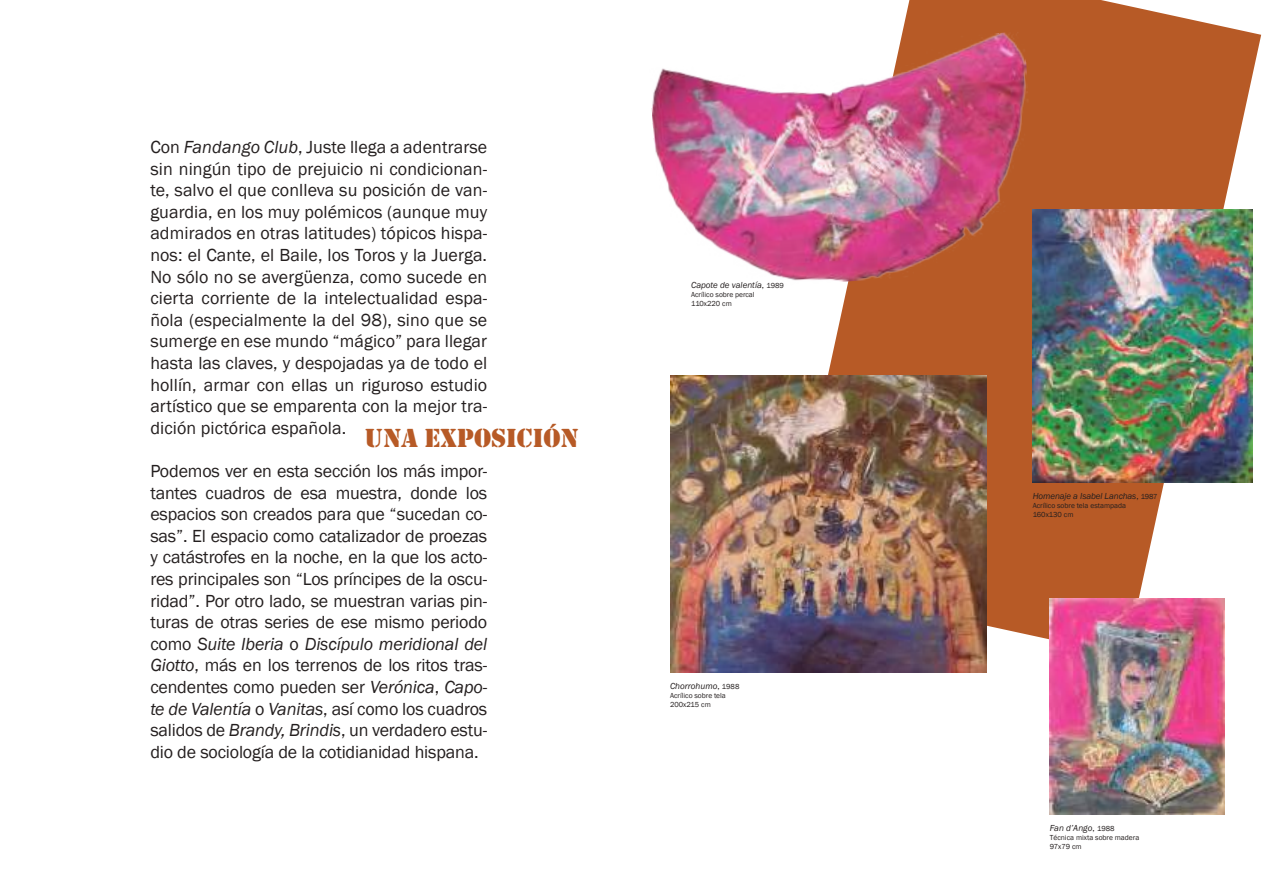
<style>
.page{position:relative;width:1276px;height:893px;background:#fff}
.page>*{position:absolute;margin:0;border:0;box-sizing:border-box;transform-origin:0 0}
.t1{font:27px "Stencil";color:#b75a26}
.t2{font:18px/21.6px "Franklin Gothic";letter-spacing:-.01em;color:#241f1f;text-align:justify}
.t3{font:italic 9px "Franklin Gothic";letter-spacing:-.01em;color:#241f1f}
.t4{font:7.5px/9px "Franklin Gothic";color:#241f1f}
.s1{font-style:italic}
.s2{font-style:normal}
.s3{font-style:normal;font-size:7.5px}
</style>
<div class="page">
<svg style="left:769px;top:0;width:493px;height:670px"></svg>
<img style="left:1032px;top:210px;width:220px;height:272px">
<img style="left:1050px;top:599px;width:174px;height:215px">
<img style="left:670px;top:376px;width:317px;height:297px">
<img style="left:651px;top:31px;width:389px;height:263px">
<p class="t2" style="left:150px;top:137px;width:338px">Con <span class="s1">Fandango Club</span>, Juste llega a adentrarse sin ningún tipo de prejuicio ni condicionan&shy;te, salvo el que conlleva su posición de van&shy;guardia, en los muy polémicos (aunque muy admirados en otras latitudes) tópicos hispa&shy;nos: el Cante, el Baile, los Toros y la Juerga.<br>No sólo no se avergüenza, como sucede en cierta corriente de la intelectualidad espa&shy;ñola (especialmente la del 98), sino que se sumerge en ese mundo “mágico” para llegar hasta las claves, y despojadas ya de todo el hollín, armar con ellas un riguroso estudio artístico que se emparenta con la mejor tra&shy;dición pictórica española.</p>
<p class="t2" style="left:150px;top:461px;width:338px">Podemos ver en esta sección los más impor&shy;tantes cuadros de esa muestra, donde los espacios son creados para que “sucedan co&shy;sas”. El espacio como catalizador de proezas y catástrofes en la noche, en la que los acto&shy;res principales son “Los príncipes de la oscu&shy;ridad”. Por otro lado, se muestran varias pin&shy;turas de otras series de ese mismo periodo como <span class="s1">Suite Iberia</span> o <span class="s1">Discípulo meridional del Giotto</span>, más en los terrenos de los ritos tras&shy;cendentes como pueden ser <span class="s1">Verónica</span>, <span class="s1">Capo&shy;te de Valentía</span> o <span class="s1">Vanitas</span>, así como los cuadros salidos de <span class="s1">Brandy, Brindis</span>, un verdadero estu&shy;dio de sociología de la cotidianidad hispana.</p>
<h1 class="t1" style="left:365px;top:423px;width:215px">UNA EXPOSICIÓN</h1>
<p class="t3" style="left:691px;top:279px;width:94px">Capote de valentía<span class="s2">,</span> <span class="s3">1989</span></p>
<p class="t4" style="left:691px;top:290px;width:65px">Acrílico sobre percal<br>110x220 cm</p>
<p class="t3" style="left:670px;top:680px;width:71px">Chorrohumo<span class="s2">,</span> <span class="s3">1988</span></p>
<p class="t4" style="left:670px;top:691px;width:57px">Acrílico sobre tela<br>200x215 cm</p>
<p class="t3" style="left:1032px;top:490px;width:126px">Homenaje a Isabel Lanchas<span class="s2">,</span> <span class="s3">1987</span></p>
<p class="t4" style="left:1032px;top:501px;width:95px">Acrílico sobre tela estampada<br>160x130 cm</p>
<p class="t3" style="left:1050px;top:822px;width:66px">Fan d’Ango<span class="s2">,</span> <span class="s3">1988</span></p>
<p class="t4" style="left:1050px;top:833px;width:91px">Técnica mixta sobre madera<br>97x79 cm</p>
</div>
